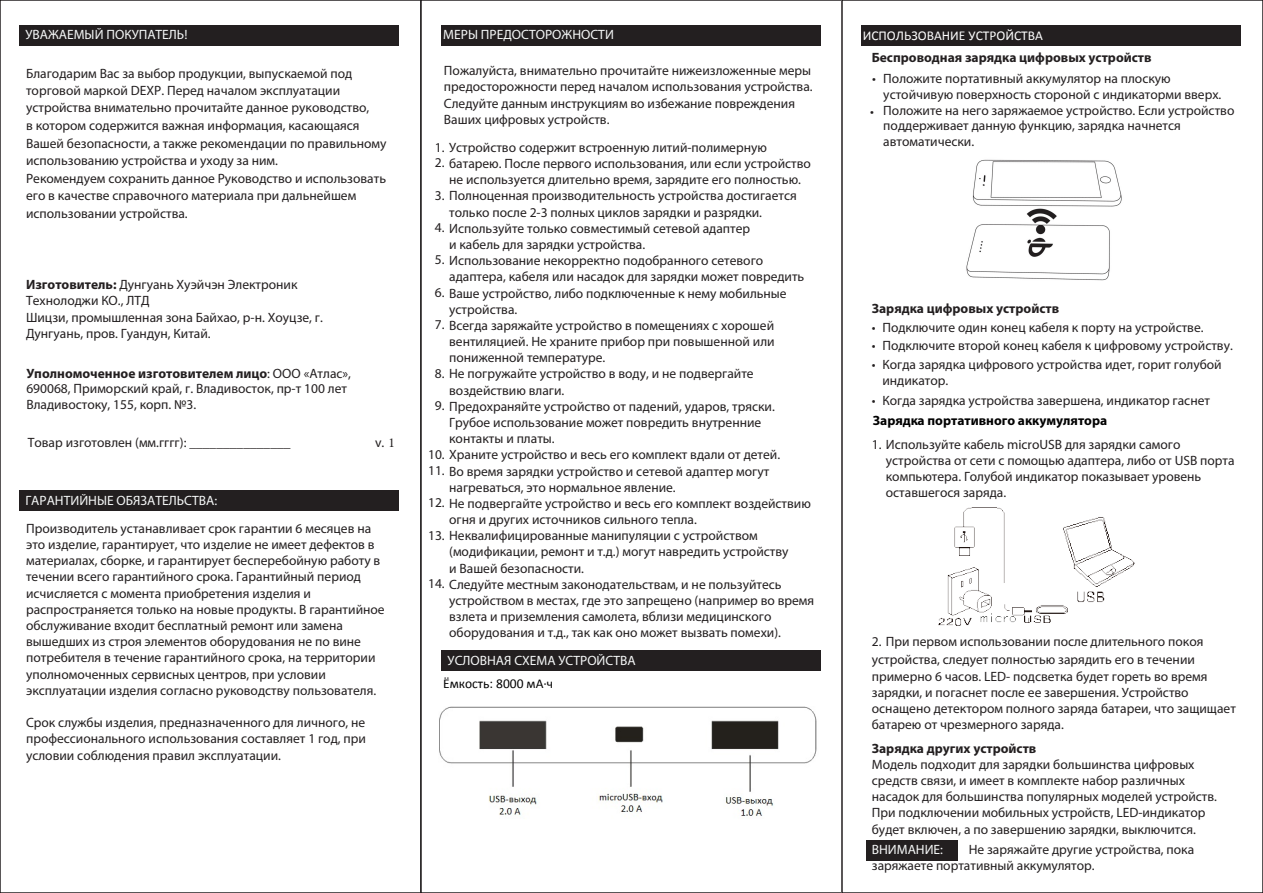
<style>
.page{position:relative;width:1263px;height:893px;background:#fff}
.page>*{position:absolute;margin:0;border:0;box-sizing:border-box;transform-origin:0 0}
.t1{font:13.5px/16.2px "Myriad Pro";color:#231f20}
.t2{font:13.5px "Myriad Pro";color:#f6f8f8}
.t3{font:700 13.5px "Myriad Pro";color:#231f20}
.t4{font:700 13.5px "Myriad Pro";color:#000}
.t5{font:13.5px "Calibri";color:#fff}
.t6{font:13.5px "Calibri";color:#000}
.s1{font-weight:700}
.s2{font-family:"Minion Pro"}
</style>
<div class="page">
<div style="left:841px;top:0;width:422px;height:893px;border:2px solid #231f20"></div>
<div style="left:20px;top:25px;width:379px;height:20px;background:#231f20"></div>
<div style="left:20px;top:490px;width:379px;height:20px;background:#231f20"></div>
<div style="left:442px;top:25px;width:379px;height:20px;background:#231f20"></div>
<div style="left:442px;top:650px;width:379px;height:21px;background:#231f20"></div>
<div style="left:866px;top:840px;width:91px;height:20px;background:#231f20"></div>
<img style="left:938px;top:508px;width:130px;height:117px">
<img style="left:1062px;top:516px;width:73px;height:87px">
<img style="left:439px;top:706px;width:378px;height:110px">
<div style="left:861px;top:25px;width:379px;height:21px;background:#231f20"></div>
<img style="left:966px;top:159px;width:156px;height:122px">
<p class="t2" style="left:25px;top:26px;width:164px">УВАЖАЕМЫЙ ПОКУПАТЕЛЬ!</p>
<p class="t1" style="left:26px;top:64px;width:362px;line-height:17.5px">Благодарим Вас за выбор продукции, выпускаемой под торговой маркой DEXP. Перед началом эксплуатации устройства внимательно прочитайте данное руководство,<br>в котором содержится важная информация, касающаяся Вашей безопасности, а также рекомендации по правильному использованию устройства и уходу за ним.<br>Рекомендуем сохранить данное Руководство и использовать его в качестве справочного материала при дальнейшем использовании устройства.</p>
<p class="t1" style="left:26px;top:276px;width:298px"><span class="s1">Изготовитель:</span> Дунгуань Хуэйчэн Электроник Технолоджи КО., ЛТД<br>Шицзи, промышленная зона Байхао, р-н. Хоуцзе, г.<br>Дунгуань, пров. Гуандун, Китай.</p>
<p class="t1" style="left:26px;top:365px;width:326px;line-height:15.6px"><span class="s1">Уполномоченное изготовителем лицо</span>: ООО «Атлас»,<br>690068, Приморский край, г. Владивосток, пр-т 100 лет<br>Владивостоку, 155, корп. №3.</p>
<p class="t1" style="left:28px;top:434px;width:264px">Товар изготовлен (мм.гггг): _______________</p>
<p class="t1" style="left:375px;top:434px;width:21px">v. <span class="s2">1</span></p>
<p class="t2" style="left:25px;top:492px;width:193px">ГАРАНТИЙНЫЕ ОБЯЗАТЕЛЬСТВА:</p>
<p class="t1" style="left:26px;top:520px;width:360px">Производитель устанавливает срок гарантии 6 месяцев на это изделие, гарантирует, что изделие не имеет дефектов в материалах, сборке, и гарантирует бесперебойную работу в течении всего гарантийного срока. Гарантийный период исчисляется с момента приобретения изделия и распространяется только на новые продукты. В гарантийное обслуживание входит бесплатный ремонт или замена вышедших из строя элементов оборудования не по вине потребителя в течение гарантийного срока, на территории уполномоченных сервисных центров, при условии эксплуатации изделия согласно руководству пользователя.</p>
<p class="t1" style="left:26px;top:714px;width:341px;text-align:justify">Срок службы изделия, предназначенного для личного, не профессионального использования составляет 1 год, при условии соблюдения правил эксплуатации.</p>
<p class="t2" style="left:443px;top:26px;width:172px">МЕРЫ ПРЕДОСТОРОЖНОСТИ</p>
<p class="t1" style="left:444px;top:62px;width:370px">Пожалуйста, внимательно прочитайте нижеизложенные меры предосторожности перед началом использования устройства.<br>Следуйте данным инструкциям во избежание повреждения Ваших цифровых устройств.</p>
<p class="t1" style="left:435px;top:139px;width:334px">1. Устройство содержит встроенную литий-полимерную</p>
<p class="t1" style="left:435px;top:155px;width:377px">2. батарею. После первого использования, или если устройство</p>
<p class="t1" style="left:435px;top:188px;width:363px">3. Полноценная производительность устройства достигается</p>
<p class="t1" style="left:435px;top:220px;width:317px">4. Используйте только совместимый сетевой адаптер</p>
<p class="t1" style="left:435px;top:252px;width:330px">5. Использование некорректно подобранного сетевого</p>
<p class="t1" style="left:435px;top:285px;width:353px">6. Ваше устройство, либо подключенные к нему мобильные</p>
<p class="t1" style="left:435px;top:317px;width:341px">7. Всегда заряжайте устройство в помещениях с хорошей</p>
<p class="t1" style="left:435px;top:366px;width:320px">8. Не погружайте устройство в воду, и не подвергайте</p>
<p class="t1" style="left:435px;top:398px;width:341px">9. Предохраняйте устройство от падений, ударов, тряски.</p>
<p class="t1" style="left:428px;top:446px;width:354px">10. Храните устройство и весь его комплект вдали от детей.</p>
<p class="t1" style="left:428px;top:463px;width:343px">11. Во время зарядки устройство и сетевой адаптер могут</p>
<p class="t1" style="left:428px;top:495px;width:384px">12. Не подвергайте устройство и весь его комплект воздействию</p>
<p class="t1" style="left:428px;top:527px;width:331px">13. Неквалифицированные манипуляции с устройством</p>
<p class="t1" style="left:428px;top:576px;width:355px">14. Следуйте местным законодательствам, и не пользуйтесь</p>
<p class="t1" style="left:449px;top:171px;width:353px">не используется длительно время, зарядите его полностью.</p>
<p class="t1" style="left:449px;top:204px;width:314px">только после 2-3 полных циклов зарядки и разрядки.</p>
<p class="t1" style="left:449px;top:236px;width:198px">и кабель для зарядки устройства.</p>
<p class="t1" style="left:449px;top:269px;width:357px">адаптера, кабеля или насадок для зарядки может повредить</p>
<p class="t1" style="left:449px;top:301px;width:70px">устройства.</p>
<p class="t1" style="left:449px;top:333px;width:327px">вентиляцией. Не храните прибор при повышенной или пониженной температуре.</p>
<p class="t1" style="left:449px;top:382px;width:117px">воздействию влаги.</p>
<p class="t1" style="left:449px;top:414px;width:314px">Грубое использование может повредить внутренние контакты и платы.</p>
<p class="t1" style="left:449px;top:479px;width:228px">нагреваться, это нормальное явление.</p>
<p class="t1" style="left:449px;top:511px;width:249px">огня и других источников сильного тепла.</p>
<p class="t1" style="left:449px;top:544px;width:341px">(модификации, ремонт и т.д.) могут навредить устройству и Вашей безопасности.</p>
<p class="t1" style="left:449px;top:592px;width:367px">устройством в местах, где это запрещено (например во время взлета и приземления самолета, вблизи медицинского оборудования и т.д., так как оно может вызвать помехи).</p>
<p class="t2" style="left:448px;top:653px;width:189px">УСЛОВНАЯ СХЕМА УСТРОЙСТВА</p>
<p class="t6" style="left:443px;top:675px;width:112px">Ёмкость: 8000 мА·ч</p>
<p class="t5" style="left:863px;top:27px;width:182px">ИСПОЛЬЗОВАНИЕ УСТРОЙСТВА</p>
<p class="t3" style="left:872px;top:48px;width:281px">Беспроводная зарядка цифровых устройств</p>
<p class="t1" style="left:883px;top:71px;width:353px;line-height:15.6px">Положите портативный аккумулятор на плоскую устойчивую поверхность стороной с индикаторми вверх.<br>Положите на него заряжаемое устройство. Если устройство поддерживает данную функцию, зарядка начнется автоматически.</p>
<p class="t1" style="left:872px;top:71px;width:5px">•</p>
<p class="t1" style="left:870px;top:103px;width:5px">•</p>
<p class="t3" style="left:872px;top:300px;width:189px">Зарядка цифровых устройств</p>
<p class="t1" style="left:872px;top:319px;width:333px">• Подключите один конец кабеля к порту на устройстве.</p>
<p class="t1" style="left:872px;top:337px;width:362px">• Подключите второй конец кабеля к цифровому устройству.</p>
<p class="t1" style="left:882px;top:357px;width:341px;line-height:15.6px;text-indent:-11px">• Когда зарядка цифрового устройства идет, горит голубой индикатор.</p>
<p class="t1" style="left:872px;top:392px;width:340px">• Когда зарядка устройства завершена, индикатор гаснет</p>
<p class="t1" style="left:886px;top:436px;width:350px;text-indent:-14px">1. Используйте кабель microUSB для зарядки самого устройства от сети с помощью адаптера, либо от USB порта компьютера. Голубой индикатор показывает уровень оставшегося заряда.</p>
<p class="t4" style="left:873px;top:412px;width:236px">Зарядка портативного аккумулятора</p>
<p class="t1" style="left:872px;top:633px;width:333px;line-height:18px">2. При первом использовании после длительного покоя устройства, следует полностью зарядить его в течении</p>
<p class="t1" style="left:872px;top:668px;width:366px">примерно 6 часов. LED- подсветка будет гореть во время зарядки, и погаснет после ее завершения. Устройство оснащено детектором полного заряда батареи, что защищает батарею от чрезмерного заряда.</p>
<p class="t3" style="left:872px;top:739px;width:166px">Зарядка других устройств</p>
<p class="t1" style="left:872px;top:756px;width:347px">Модель подходит для зарядки большинства цифровых средств связи, и имеет в комплекте набор различных насадок для большинства популярных моделей устройств.<br>При подключении мобильных устройств, LED-индикатор будет включен, а по завершению зарядки, выключится.</p>
<p class="t2" style="left:872px;top:841px;width:73px">ВНИМАНИЕ:</p>
<p class="t1" style="left:872px;top:841px;width:324px;text-indent:97px">Не заряжайте другие устройства, пока заряжаете портативный аккумулятор.</p>
</div>
